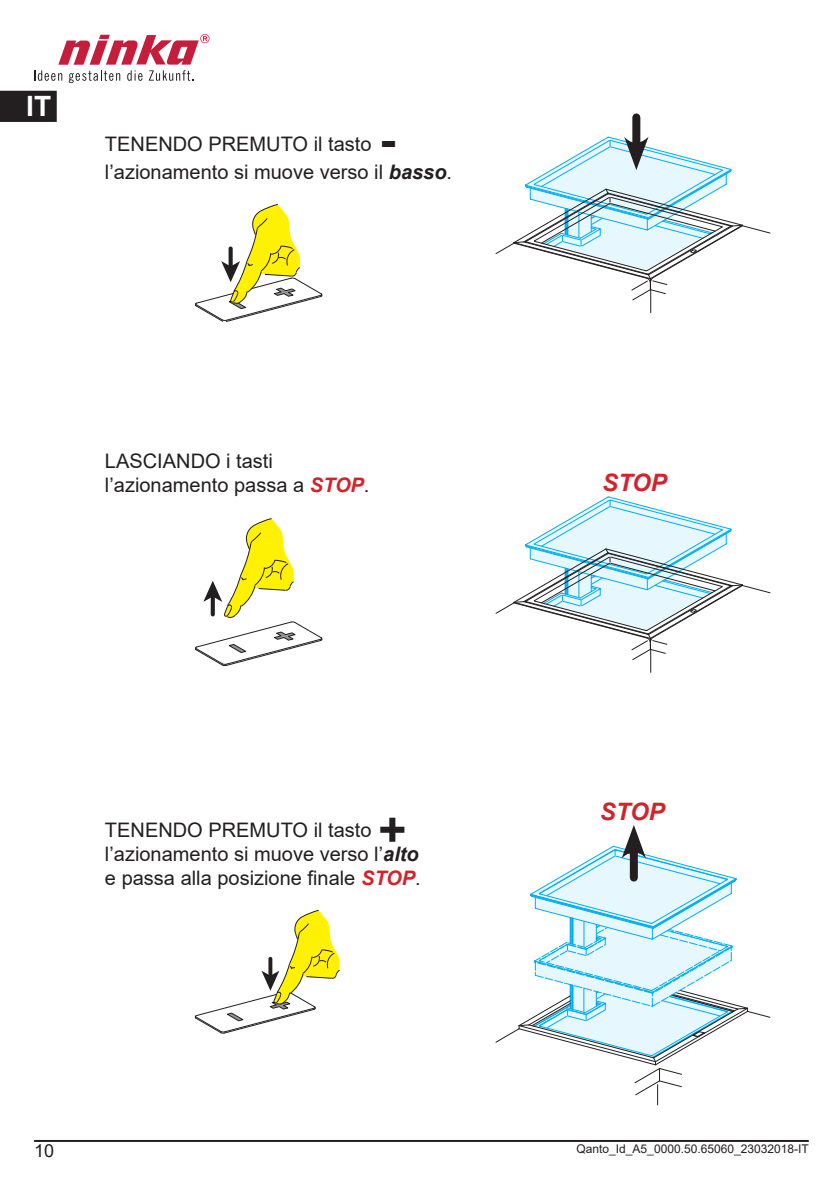
<style>
.page{position:relative;width:840px;height:1191px;background:#fff}
.page>*{position:absolute;margin:0;border:0;box-sizing:border-box;transform-origin:0 0}
.t1{font:700 48px "Arial";color:#231f20}
.t2{font:700 28px "Arial";color:#fff}
.t3{font:italic 700 24px "Arial";color:#d1232a}
.t4{font:20px/24px "Arial";color:#231f20}
.t5{font:18px "Arial";color:#231f20}
.t6{font:12px "Arial";color:#231f20}
.s1{font-weight:700;font-style:italic}
.s2{font-weight:700;font-style:italic;color:#d1232a}
</style>
<div class="page">
<svg style="left:195px;top:204px;width:127px;height:118px"></svg>
<svg style="left:195px;top:518px;width:127px;height:148px"></svg>
<svg style="left:495px;top:496px;width:275px;height:176px"></svg>
<svg style="left:195px;top:909px;width:145px;height:124px"></svg>
<hr style="left:34px;top:1140px;width:774px;height:2px;background:#231f20">
<div style="left:0;top:91px;width:57px;height:31px;background:#231f20"></div>
<svg style="left:34px;top:34px;width:175px;height:49px"></svg>
<svg style="left:495px;top:825px;width:274px;height:279px"></svg>
<div style="left:632px;top:117px;width:8px;height:33px;background:#231f20"></div>
<svg style="left:495px;top:137px;width:275px;height:176px"></svg>
<h2 class="t2" style="left:26px;top:87px;width:26px">IT</h2>
<p class="t4" style="left:105px;top:129px;width:348px;line-height:28.8px">TENENDO PREMUTO il tasto l’azionamento si muove verso il <span class="s1">basso</span>.</p>
<h1 class="t1" style="left:379px;top:106px;width:17px">-</h1>
<p class="t4" style="left:105px;top:449px;width:266px">LASCIANDO i tasti l’azionamento passa a <span class="s2">STOP</span>.</p>
<h1 class="t1" style="left:378px;top:796px;width:30px">+</h1>
<p class="t4" style="left:105px;top:817px;width:317px">TENENDO PREMUTO il tasto l’azionamento si muove verso l’<span class="s1">alto </span>e passa alla posizione finale <span class="s2">STOP</span>.</p>
<p class="t5" style="left:34px;top:1138px;width:22px">10</p>
<p class="t3" style="left:601px;top:467px;width:66px">STOP</p>
<p class="t3" style="left:599px;top:795px;width:66px">STOP</p>
<p class="t6" style="left:576px;top:1140px;width:234px">Qanto_Id_A5_0000.50.65060_23032018-IT</p>
</div>
